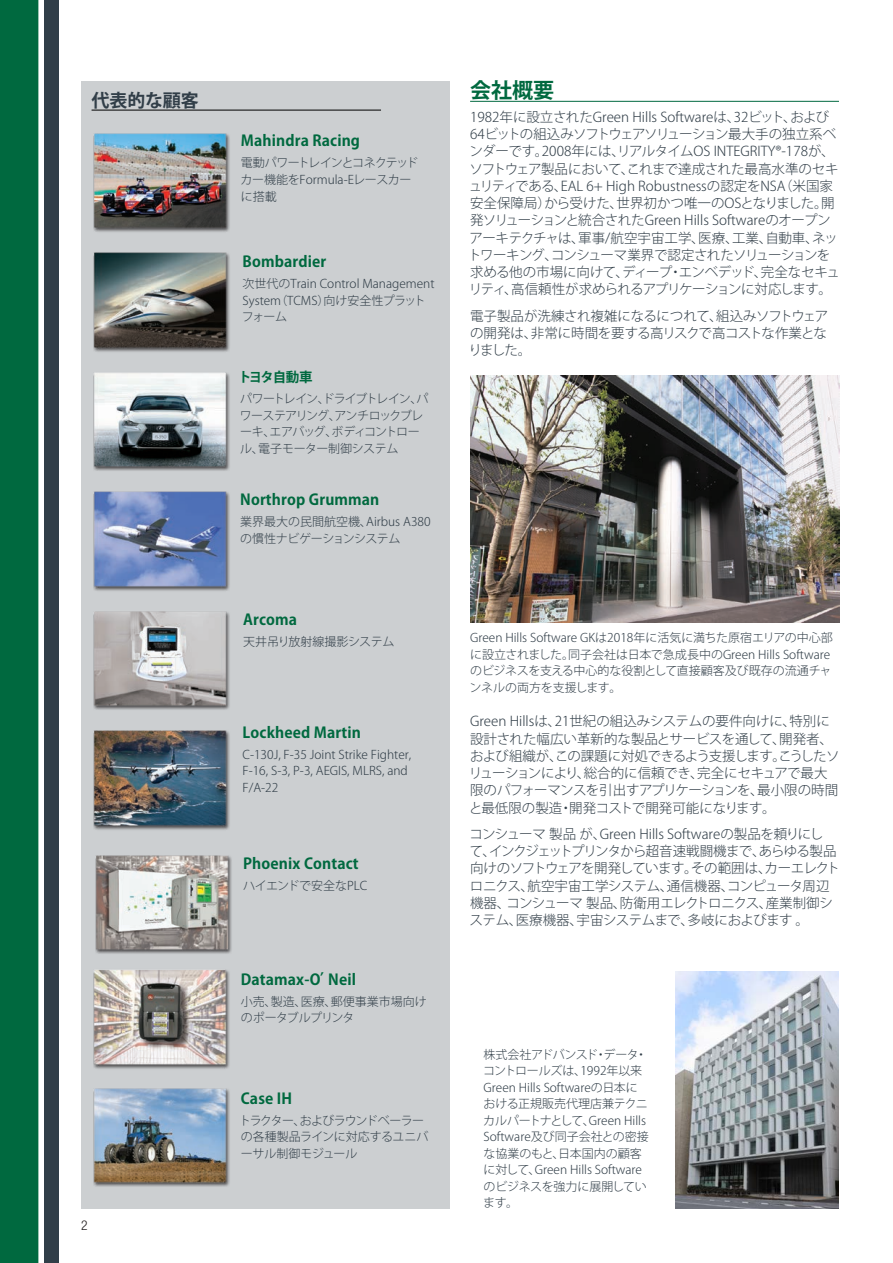
<style>
.page{position:relative;width:893px;height:1263px;background:#fff}
.page>*{position:absolute;margin:0;border:0;box-sizing:border-box;transform-origin:0 0}
.t1{font:700 21px "Koz Go Pro";color:#00693f}
.t2{font:700 18px "Koz Go Pro";color:#313e48}
.t3{font:700 15px "Koz Go Std";letter-spacing:.01em;color:#00693f}
.t4{font:300 13.5px/17.2px "Koz Go Std";letter-spacing:-.02em;color:#313e48}
.t5{font:300 13.5px/17.2px "Koz Go Std";color:#313e48}
.t6{font:700 13.5px "Koz Go Std";letter-spacing:-.1em;color:#00693f}
.t7{font:300 condensed 13.5px "Helvetica Neue";color:#231f20}
.t8{font:300 12px/16.5px "Koz Go Std";color:#313e48}
.t9{font:300 12px/16.5px "Koz Go Std";letter-spacing:-.06em;color:#313e48}
.t10{font:300 12px/16.5px "Koz Go Std";letter-spacing:-.045em;color:#313e48}
.t11{font:300 12px/16.5px "Koz Go Std";letter-spacing:-.03em;color:#313e48}
</style>
<div class="page">
<div style="left:82px;top:81px;width:368px;height:1127px;background:#cccfd1"></div>
<img style="left:94px;top:252px;width:136px;height:100px">
<img style="left:94px;top:372px;width:136px;height:99px">
<img style="left:94px;top:491px;width:136px;height:100px">
<img style="left:94px;top:611px;width:136px;height:99px">
<img style="left:94px;top:730px;width:136px;height:100px">
<img style="left:94px;top:1088px;width:136px;height:99px">
<img style="left:96px;top:855px;width:136px;height:99px">
<img style="left:94px;top:970px;width:136px;height:99px">
<img style="left:94px;top:133px;width:136px;height:99px">
<div style="left:0;top:0;width:38px;height:1263px;background:#00693f"></div>
<div style="left:44px;top:0;width:15px;height:1263px;background:#313e48"></div>
<hr style="left:470px;top:101px;width:369px;height:1px;background:#00693f">
<hr style="left:92px;top:110px;width:289px;height:1px;background:#000">
<img style="left:470px;top:376px;width:369px;height:246px">
<img style="left:675px;top:971px;width:164px;height:238px">
<h2 class="t2" style="left:92px;top:88px;width:109px">代表的な顧客</h2>
<p class="t7" style="left:81px;top:1218px;width:8px">2</p>
<p class="t3" style="left:241px;top:131px;width:121px">Mahindra Racing</p>
<p class="t11" style="left:240px;top:155px;width:179px">電動パワートレインとコネクテッドカー機能をFormula-Eレースカーに搭載</p>
<p class="t3" style="left:242px;top:252px;width:85px">Bombardier</p>
<p class="t8" style="left:242px;top:276px;width:194px">次世代のTrain Control Management<br>System（TCMS）向け安全性プラットフォーム</p>
<p class="t6" style="left:238px;top:369px;width:76px">トヨタ自動車</p>
<p class="t9" style="left:240px;top:391px;width:190px">パワートレイン、ドライブトレイン、パワーステアリング、アンチロックブレーキ、エアバッグ、ボディコントロール、電子モーター制御システム</p>
<p class="t3" style="left:240px;top:490px;width:141px">Northrop Grumman</p>
<p class="t8" style="left:240px;top:514px;width:192px">業界最大の民間航空機、Airbus A380の慣性ナビゲーションシステム</p>
<p class="t3" style="left:243px;top:609px;width:56px">Arcoma</p>
<p class="t8" style="left:243px;top:633px;width:153px">天井吊り放射線撮影システム</p>
<p class="t3" style="left:242px;top:722px;width:120px">Lockheed Martin</p>
<p class="t8" style="left:242px;top:746px;width:170px">C-130J, F-35 Joint Strike Fighter,<br>F-16, S-3, P-3, AEGIS, MLRS, and<br>F/A-22</p>
<p class="t3" style="left:243px;top:854px;width:117px">Phoenix Contact</p>
<p class="t8" style="left:243px;top:878px;width:126px">ハイエンドで安全なPLC</p>
<p class="t3" style="left:241px;top:969px;width:117px">Datamax-O’Neil</p>
<p class="t8" style="left:241px;top:993px;width:187px">小売、製造、医療、郵便事業市場向けのポータブルプリンタ</p>
<p class="t3" style="left:241px;top:1089px;width:53px">Case IH</p>
<p class="t10" style="left:239px;top:1112px;width:191px">トラクター、およびラウンドベーラーの各種製品ラインに対応するユニバーサル制御モジュール</p>
<h1 class="t1" style="left:470px;top:77px;width:85px">会社概要</h1>
<p class="t5" style="left:468px;top:109px;width:373px">1982年に設立されたGreen Hills Softwareは、32ビット、および64ビットの組込みソフトウェアソリューション最大手の独立系ベンダーです。2008年には、リアルタイムOS INTEGRITY®-178が、ソフトウェア製品において、これまで達成された最高水準のセキュリティである、EAL 6+ High Robustnessの認定をNSA（米国家安全保障局）から受けた、世界初かつ唯一のOSとなりました。開発ソリューションと統合されたGreen Hills Softwareのオープンアーキテクチャは、軍事/航空宇宙工学、医療、工業、自動車、ネットワーキング、コンシューマ業界で認定されたソリューションを求める他の市場に向けて、ディープ・エンベデッド、完全なセキュリティ、高信頼性が求められるアプリケーションに対応します。</p>
<p class="t4" style="left:469px;top:307px;width:361px;text-align:justify">電子製品が洗練され複雑になるにつれて、組込みソフトウェアの開発は、非常に時間を要する高リスクで高コストな作業となりました。</p>
<p class="t8" style="left:469px;top:630px;width:365px">Green Hills Software GKは2018年に活気に満ちた原宿エリアの中心部に設立されました。同子会社は日本で急成長中のGreen Hills Softwareのビジネスを支える中心的な役割として直接顧客及び既存の流通チャンネルの両方を支援します。</p>
<p class="t4" style="left:469px;top:713px;width:372px">Green Hillsは、21世紀の組込みシステムの要件向けに、特別に設計された幅広い革新的な製品とサービスを通して、開発者、および組織が、この課題に対処できるよう支援します。こうしたソリューションにより、総合的に信頼でき、完全にセキュアで最大限のパフォーマンスを引出すアプリケーションを、最小限の時間と最低限の製造・開発コストで開発可能になります。</p>
<p class="t4" style="left:470px;top:826px;width:372px">コンシューマ 製品 が、Green Hills Softwareの製品を頼りにして、インクジェットプリンタから超音速戦闘機まで、あらゆる製品向けのソフトウェアを開発しています。その範囲は、カーエレクトロニクス、航空宇宙工学システム、通信機器、コンピュータ周辺機器、コンシューマ 製品、防衛用エレクトロニクス、産業制御システム、医療機器、宇宙システムまで、多岐におよびます 。</p>
<p class="t8" style="left:483px;top:1046px;width:167px">株式会社アドバンスド・データ・コントロールズは、1992年以来<br>Green Hills Softwareの日本における正規販売代理店兼テクニカルパートナとして、Green Hills<br>Software及び同子会社との密接な協業のもと、日本国内の顧客に対して、Green Hills Softwareのビジネスを強力に展開しています。　</p>
</div>
